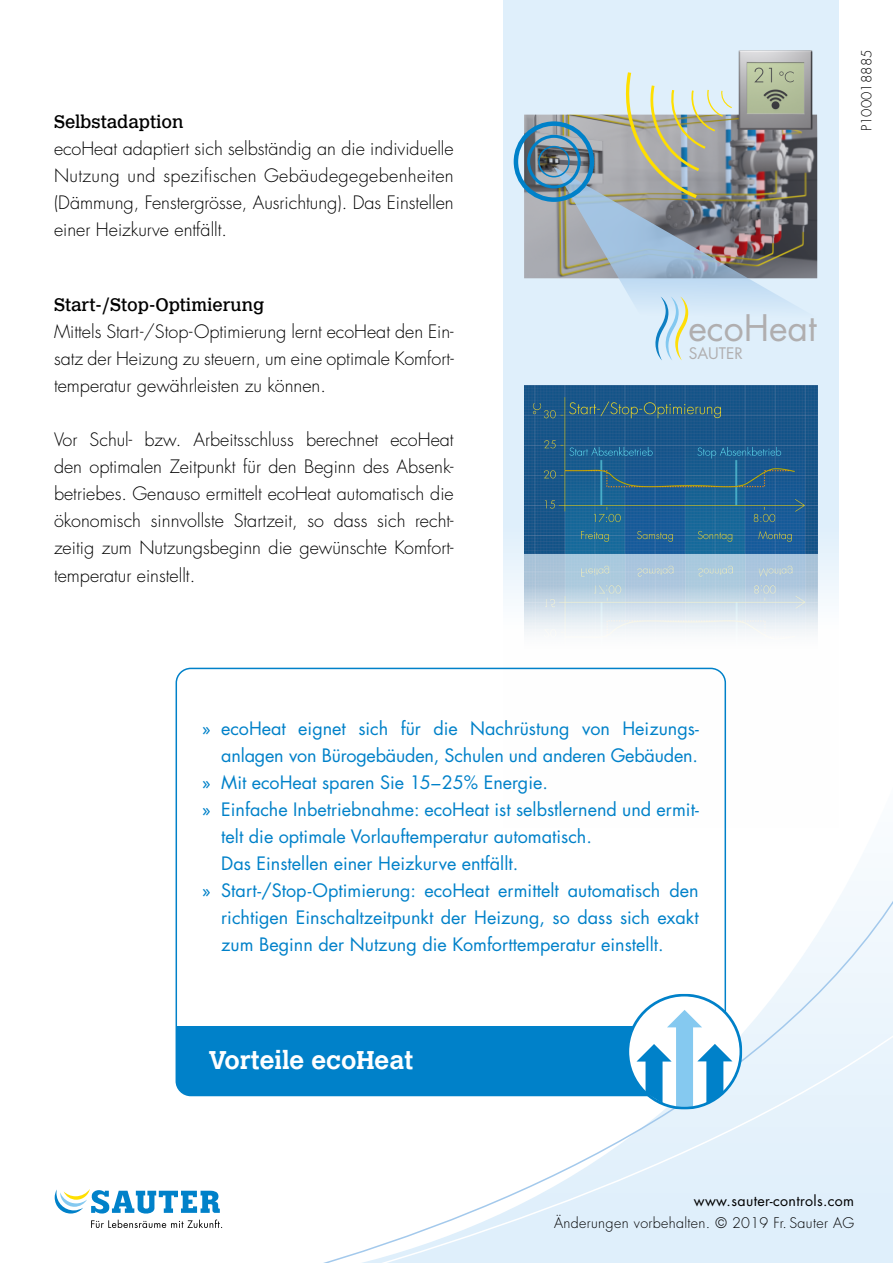
<style>
.page{position:relative;width:893px;height:1263px;background:#fff}
.page>*{position:absolute;margin:0;border:0;box-sizing:border-box;transform-origin:0 0}
.t1{font:35.55px "Futura";color:#b0aeaf}
.t2{font:700 25.5px "Calvert MT Pro";color:#fff}
.t3{font:300 18px/27px "Futura LT Pro";color:#000;text-align:justify}
.t4{font:18px "Futura LT Pro";color:#0081c9}
.t5{font:18px "Calvert MT Pro";color:#000}
.t6{font:15.45px "Futura";color:#b0aeaf}
.t7{font:300 14.25px "Futura LT Pro";letter-spacing:.025em;color:#000}
.t8{font:14.25px "Futura LT Pro";letter-spacing:.025em;color:#000}
.t9{font:300 13.5px "Futura LT Pro";color:#000}
</style>
<div class="page">
<div style="left:503px;top:0;width:336px;height:827px;background:#dfeffb"></div>
<svg style="left:175px;top:675px;width:718px;height:588px"></svg>
<div style="left:176px;top:1026px;width:549px;height:69px;background:#0081c9"></div>
<svg style="left:626px;top:994px;width:116px;height:115px"></svg>
<img style="left:524px;top:115px;width:293px;height:163px">
<img style="left:733px;top:50px;width:85px;height:79px">
<svg style="left:621px;top:72px;width:112px;height:95px"></svg>
<svg style="left:554px;top:167px;width:264px;height:149px"></svg>
<div style="left:538px;top:146px;width:32px;height:31px;border:2px solid #0081c9;border-radius:50%"></div>
<div style="left:527px;top:135px;width:54px;height:53px;border:3px solid #0081c9;border-radius:50%"></div>
<div style="left:514px;top:121px;width:80px;height:81px;border:4px solid #0081c9;border-radius:50%"></div>
<img style="left:524px;top:386px;width:293px;height:345px">
<svg style="left:55px;top:1189px;width:167px;height:39px"></svg>
<svg style="left:655px;top:297px;width:33px;height:63px"></svg>
<p class="t5" style="left:54px;top:111px;width:131px">Selbstadaption</p>
<p class="t3" style="left:54px;top:135px;width:401px">ecoHeat adaptiert sich selbständig an die individuelle Nutzung und spezifischen Gebäudegegebenheiten (Dämmung, Fenstergrösse, Ausrichtung). Das Einstellen einer Heizkurve entfällt.</p>
<p class="t5" style="left:54px;top:295px;width:212px">Start-/Stop-Optimierung</p>
<p class="t3" style="left:54px;top:318px;width:401px">Mittels Start-/Stop-Optimierung lernt ecoHeat den Ein&shy;satz der Heizung zu steuern, um eine optimale Komfort&shy;temperatur gewährleisten zu können.</p>
<p class="t3" style="left:54px;top:426px;width:401px">Vor Schul- bzw. Arbeitsschluss berechnet ecoHeat den optimalen Zeitpunkt für den Beginn des Absenk&shy;betriebes. Genauso ermittelt ecoHeat automatisch die ökonomisch sinnvollste Startzeit, so dass sich recht&shy;zeitig zum Nutzungsbeginn die gewünschte Komfort&shy;temperatur einstellt.</p>
<p class="t9" style="left:858px;top:131px;width:83px;rotate:-90deg">P100018885</p>
<h1 class="t1" style="left:688px;top:305px;width:130px">ecoHeat</h1>
<p class="t6" style="left:689px;top:344px;width:56px">SAUTER</p>
<p class="t4" style="left:202px;top:716px;width:498px">» ecoHeat eignet sich für die Nachrüstung von Heizungs-</p>
<p class="t4" style="left:221px;top:743px;width:478px">anlagen von Bürogebäuden, Schulen und anderen Gebäuden.</p>
<p class="t4" style="left:202px;top:770px;width:348px">» Mit ecoHeat sparen Sie 15–25% Energie.</p>
<p class="t4" style="left:202px;top:797px;width:498px">» Einfache Inbetriebnahme: ecoHeat ist selbstlernend und ermit-</p>
<p class="t4" style="left:221px;top:824px;width:372px">telt die optimale Vorlauftemperatur automatisch.</p>
<p class="t4" style="left:221px;top:851px;width:299px">Das Einstellen einer Heizkurve entfällt.</p>
<p class="t4" style="left:202px;top:878px;width:498px">» Start-/Stop-Optimierung: ecoHeat ermittelt automatisch den</p>
<p class="t4" style="left:221px;top:905px;width:479px">richtigen Einschaltzeitpunkt der Heizung, so dass sich exakt</p>
<p class="t4" style="left:221px;top:932px;width:444px">zum Beginn der Nutzung die Komforttemperatur einstellt.</p>
<h2 class="t2" style="left:208px;top:1043px;width:207px">Vorteile ecoHeat</h2>
<p class="t8" style="left:694px;top:1190px;width:162px">www.sauter-controls.com</p>
<p class="t7" style="left:554px;top:1213px;width:302px">Änderungen vorbehalten. © 2019 Fr. Sauter AG</p>
</div>
